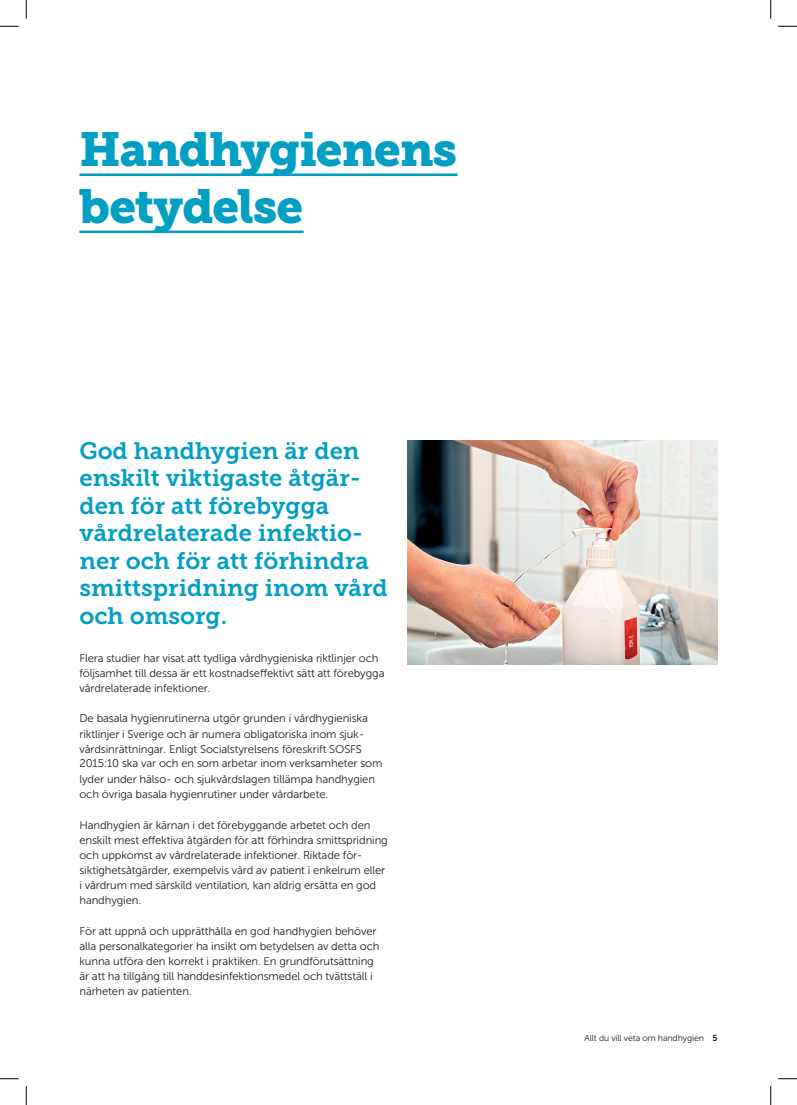
<style>
.page{position:relative;width:797px;height:1105px;background:#fff}
.page>*{position:absolute;margin:0;border:0;box-sizing:border-box;transform-origin:0 0}
.t1{font:47.5px/57px "Museo Slab 900";letter-spacing:-.02em;color:#009fc3}
.t2{font:23.75px/27.5px "Museo Slab 700";color:#009fc3}
.t3{font:11.25px/15.1px "Museo Sans 300";letter-spacing:-.01em;color:#231f20}
.t4{font:8.75px "Museo Sans 300";letter-spacing:-.01em;color:#231f20}
.s1{font-family:"Museo Sans 700"}
</style>
<div class="page">
<hr style="left:79px;top:173px;width:378px;height:3px;background:#009fc3">
<hr style="left:79px;top:230px;width:225px;height:3px;background:#009fc3">
<img style="left:407px;top:441px;width:310px;height:223px">
<svg style="left:0;top:25px;width:19px;height:2px"></svg>
<svg style="left:778px;top:25px;width:19px;height:2px"></svg>
<svg style="left:0;top:1078px;width:19px;height:1px"></svg>
<svg style="left:778px;top:1078px;width:19px;height:1px"></svg>
<svg style="left:25px;top:0;width:2px;height:19px"></svg>
<svg style="left:25px;top:1086px;width:2px;height:19px"></svg>
<svg style="left:770px;top:0;width:1px;height:19px"></svg>
<svg style="left:770px;top:1086px;width:1px;height:19px"></svg>
<h1 class="t1" style="left:79px;top:122px;width:379px">Handhygienens betydelse</h1>
<h2 class="t2" style="left:79px;top:437px;width:310px">God handhygien är den enskilt viktigaste åtgär&shy;den för att förebygga vårdrelaterade infektio&shy;ner och för att förhindra smittspridning inom vård och omsorg.</h2>
<p class="t3" style="left:79px;top:650px;width:306px">Flera studier har visat att tydliga vårdhygieniska riktlinjer och följsamhet till dessa är ett kostnadseffektivt sätt att förebygga vårdrelaterade infektioner.</p>
<p class="t3" style="left:79px;top:711px;width:304px">De basala hygienrutinerna utgör grunden i vårdhygieniska riktlinjer i Sverige och är numera obligatoriska inom sjuk&shy;vårdsinrättningar. Enligt Socialstyrelsens föreskrift SOSFS 2015:10 ska var och en som arbetar inom verksamheter som lyder under hälso- och sjukvårdslagen tillämpa handhygien och övriga basala hygienrutiner under vårdarbete.</p>
<p class="t3" style="left:79px;top:817px;width:310px">Handhygien är kärnan i det förebyggande arbetet och den enskilt mest effektiva åtgärden för att förhindra smittspridning och uppkomst av vårdrelaterade infektioner. Riktade för&shy;siktighetsåtgärder, exempelvis vård av patient i enkelrum eller i vårdrum med särskild ventilation, kan aldrig ersätta en god handhygien.</p>
<p class="t3" style="left:79px;top:923px;width:301px">För att uppnå och upprätthålla en god handhygien behöver alla personalkategorier ha insikt om betydelsen av detta och kunna utföra den korrekt i praktiken. En grundförutsättning är att ha tillgång till handdesinfektionsmedel och tvättställ i närheten av patienten.</p>
<p class="t4" style="left:584px;top:1033px;width:135px">Allt du vill veta om handhygien <span class="s1">5</span></p>
</div>
